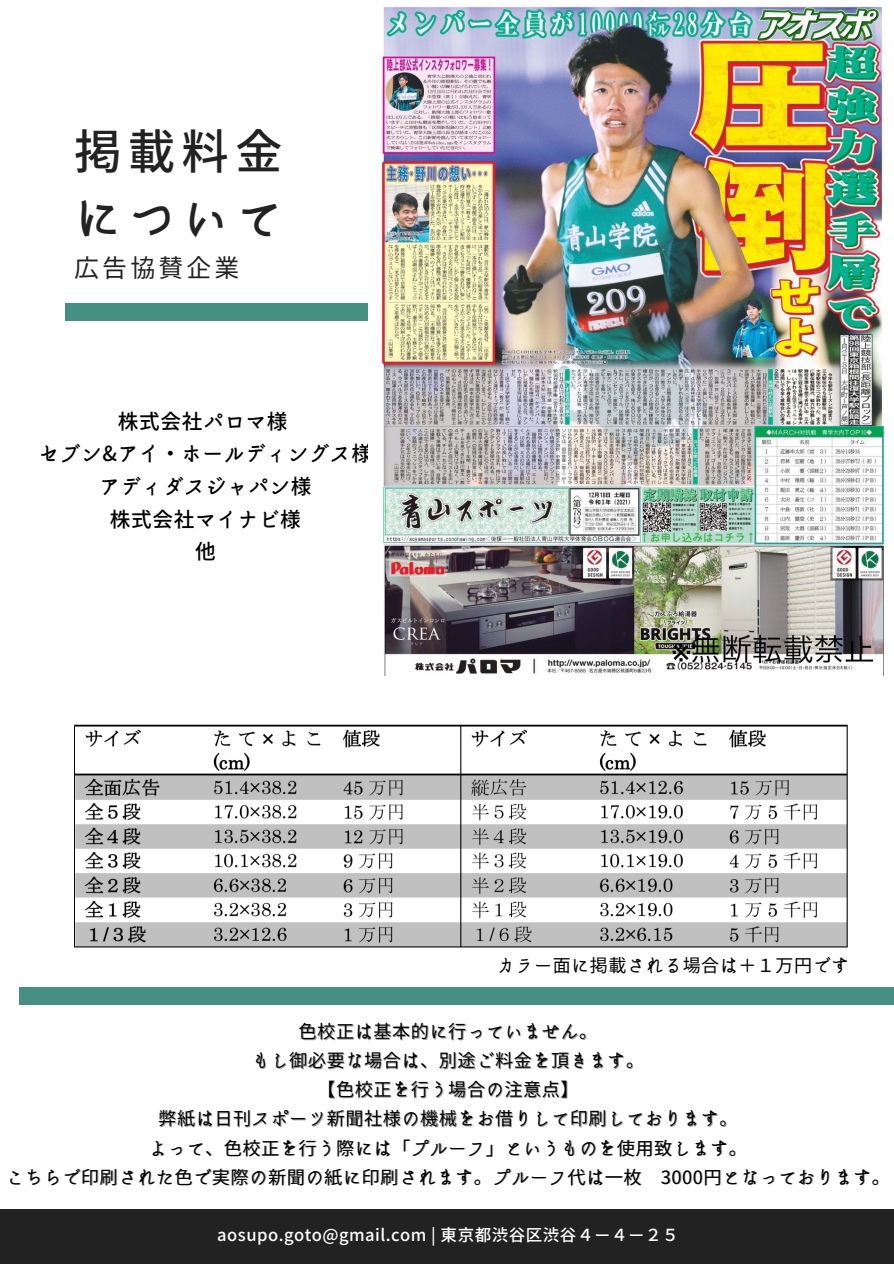
<style>
.page{position:relative;width:894px;height:1264px;background:#fff}
.page>*{position:absolute;margin:0;border:0;box-sizing:border-box;transform-origin:0 0}
.t1{font:500 47.4px "irohakaku C";letter-spacing:.13em;color:#222}
.t2{font:24.9px "irohakaku C";letter-spacing:.13em;color:#222}
.t3{font:500 20.7px "irohakaku C";letter-spacing:.03em;color:#000}
.t4{font:18.15px "irohakaku C";letter-spacing:.03em;color:#000}
.t5{font:18px "irohakaku C";letter-spacing:.03em;color:#000}
.t6{font:500 16.5px "irohakaku C";letter-spacing:.03em;color:#fff}
</style>
<div class="page">
<div style="left:0;top:1209px;width:893px;height:54px;background:#222"></div>
<img style="left:74px;top:724px;width:774px;height:223px">
<div style="left:19px;top:987px;width:874px;height:17px;background:#458f83"></div>
<div style="left:66px;top:303px;width:827px;height:17px;background:#458f83"></div>
<img style="left:368px;top:3px;width:525px;height:673px">
<p class="t1" style="left:74px;top:118px;width:210px">掲載料金</p>
<p class="t1" style="left:74px;top:184px;width:210px">について</p>
<p class="t2" style="left:74px;top:250px;width:167px">広告協賛企業</p>
<p class="t3" style="left:118px;top:406px;width:171px">株式会社パロマ様</p>
<p class="t3" style="left:39px;top:439px;width:335px">セブン&amp;アイ・ホールディングス様</p>
<p class="t3" style="left:99px;top:471px;width:213px">アディダスジャパン様</p>
<p class="t3" style="left:110px;top:504px;width:192px">株式会社マイナビ様</p>
<p class="t3" style="left:195px;top:537px;width:22px">他</p>
<p class="t5" style="left:497px;top:952px;width:354px">カラー面に掲載される場合は＋１万円です</p>
<p class="t4" style="left:298px;top:1018px;width:300px">色校正は基本的に行っていません。</p>
<p class="t4" style="left:252px;top:1047px;width:394px">もし御必要な場合は、別途ご料金を頂きます。</p>
<p class="t4" style="left:317px;top:1076px;width:263px">【色校正を行う場合の注意点】</p>
<p class="t4" style="left:158px;top:1105px;width:580px">弊紙は日刊スポーツ新聞社様の機械をお借りして印刷しております。</p>
<p class="t4" style="left:149px;top:1134px;width:599px">よって、色校正を行う際には「プルーフ」というものを使用致します。</p>
<p class="t4" style="left:6px;top:1164px;width:885px">こちらで印刷された色で実際の新聞の紙に印刷されます。プルーフ代は一枚 3000円となっております。</p>
<p class="t6" style="left:217px;top:1223px;width:463px">aosupo.goto@gmail.com | 東京都渋谷区渋谷４ー４ー２５</p>
</div>
